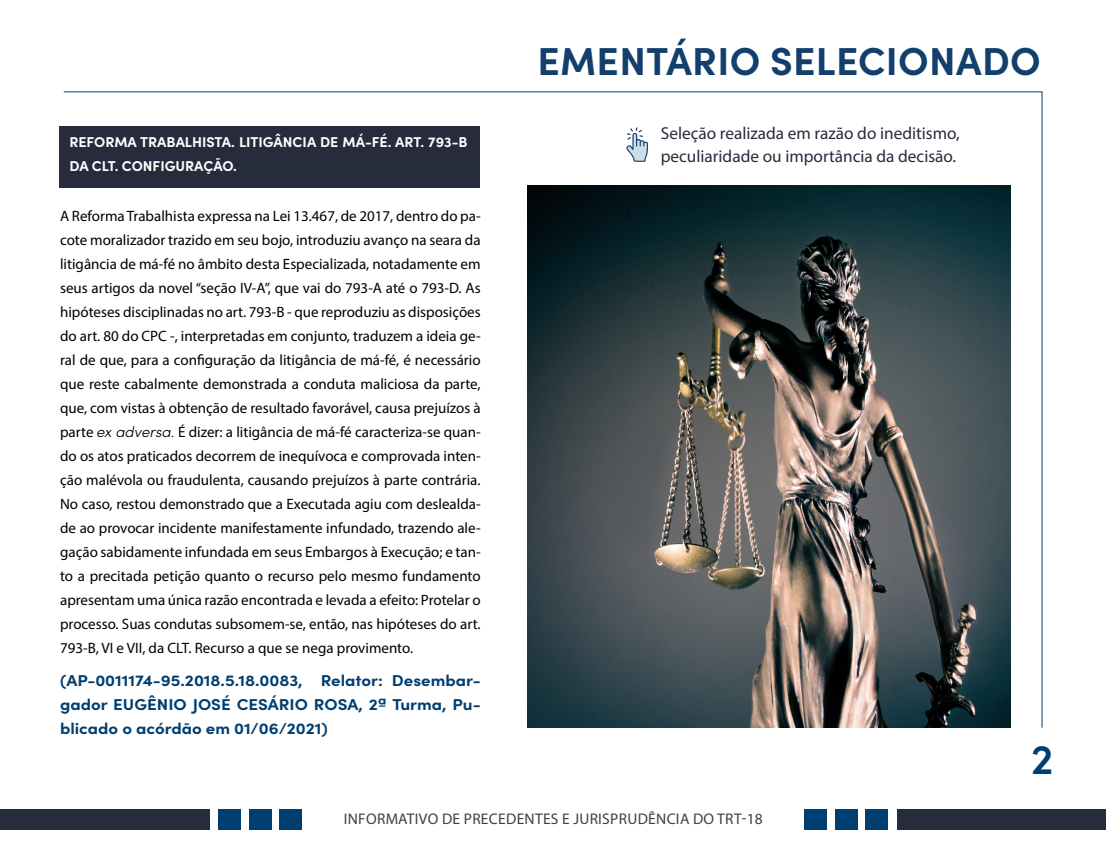
<style>
.page{position:relative;width:1106px;height:851px;background:#fff}
.page>*{position:absolute;margin:0;border:0;box-sizing:border-box;transform-origin:0 0}
.t1{font:600 42px "Sofia Pro";color:#003e6f}
.t2{font:700 39px "Sofia Pro";letter-spacing:.01em;color:#123f6c}
.t3{font:17.25px/22.5px "Myriad Pro";color:#272c3d}
.t4{font:700 15.75px/24px "Sofia Pro";color:#003e6f;text-align:justify;scale:1.07 1}
.t5{font:15.45px "Myriad Pro";letter-spacing:.02em;color:#404040}
.t6{font:15px/24px "Myriad Pro";color:#000;text-align:justify}
.t7{font:700 14.25px/24px "Sofia Pro";color:#fff}
.s1{font-family:"Sofia Pro";font-weight:300;font-style:italic}
</style>
<div class="page">
<div style="left:219px;top:809px;width:22px;height:21px;background:#003e6f"></div>
<div style="left:249px;top:809px;width:22px;height:21px;background:#003e6f"></div>
<div style="left:280px;top:809px;width:22px;height:21px;background:#003e6f"></div>
<div style="left:896px;top:809px;width:210px;height:21px;background:#272c3d"></div>
<div style="left:865px;top:809px;width:22px;height:21px;background:#003e6f"></div>
<div style="left:835px;top:809px;width:22px;height:21px;background:#003e6f"></div>
<div style="left:804px;top:809px;width:22px;height:21px;background:#003e6f"></div>
<div style="left:0;top:809px;width:210px;height:21px;background:#272c3d"></div>
<hr style="left:64px;top:91px;width:978px;height:1px;background:#003e6f">
<hr style="left:1041px;top:92px;width:1px;height:635px;background:#003e6f">
<div style="left:59px;top:127px;width:421px;height:61px;background:#272c3d"></div>
<img style="left:527px;top:185px;width:483px;height:542px">
<svg style="left:626px;top:127px;width:22px;height:35px"></svg>
<p class="t7" style="left:69px;top:129px;width:399px">REFORMA TRABALHISTA. LITIGÂNCIA DE MÁ-FÉ. ART. 793-B<br>DA CLT. CONFIGURAÇÃO.</p>
<p class="t6" style="left:60px;top:203px;width:422px">A Reforma Trabalhista expressa na Lei 13.467, de 2017, dentro do pa&shy;cote moralizador trazido em seu bojo, introduziu avanço na seara da litigância de má-fé no âmbito desta Especializada, notadamente em seus artigos da novel “seção IV-A”, que vai do 793-A até o 793-D. As hipóteses disciplinadas no art. 793-B - que reproduziu as disposições do art. 80 do CPC -, interpretadas em conjunto, traduzem a ideia ge&shy;ral de que, para a configuração da litigância de má-fé, é necessário que reste cabalmente demonstrada a conduta maliciosa da parte, que, com vistas à obtenção de resultado favorável, causa prejuízos à parte <span class="s1">ex adversa.</span> É dizer: a litigância de má-fé caracteriza-se quan&shy;do os atos praticados decorrem de inequívoca e comprovada inten&shy;ção malévola ou fraudulenta, causando prejuízos à parte contrária.<br>No caso, restou demonstrado que a Executada agiu com deslealda&shy;de ao provocar incidente manifestamente infundado, trazendo ale&shy;gação sabidamente infundada em seus Embargos à Execução; e tan&shy;to a precitada petição quanto o recurso pelo mesmo fundamento apresentam uma única razão encontrada e levada a efeito: Protelar o processo. Suas condutas subsomem-se, então, nas hipóteses do art.<br>793-B, VI e VII, da CLT. Recurso a que se nega provimento.</p>
<p class="t4" style="left:60px;top:667px;width:394px">(AP-0011174-95.2018.5.18.0083, Relator: Desembar&shy;gador EUGÊNIO JOSÉ CESÁRIO ROSA, 2ª Turma, Pu&shy;blicado o acórdão em 01/06/2021)</p>
<h2 class="t2" style="left:537px;top:31px;width:505px">EMENTÁRIO SELECIONADO</h2>
<p class="t3" style="left:660px;top:122px;width:300px">Seleção realizada em razão do ineditismo, peculiaridade ou importância da decisão.</p>
<h1 class="t1" style="left:1031px;top:727px;width:24px">2</h1>
<p class="t5" style="left:344px;top:809px;width:420px">INFORMATIVO DE PRECEDENTES E JURISPRUDÊNCIA DO TRT-18</p>
</div>
